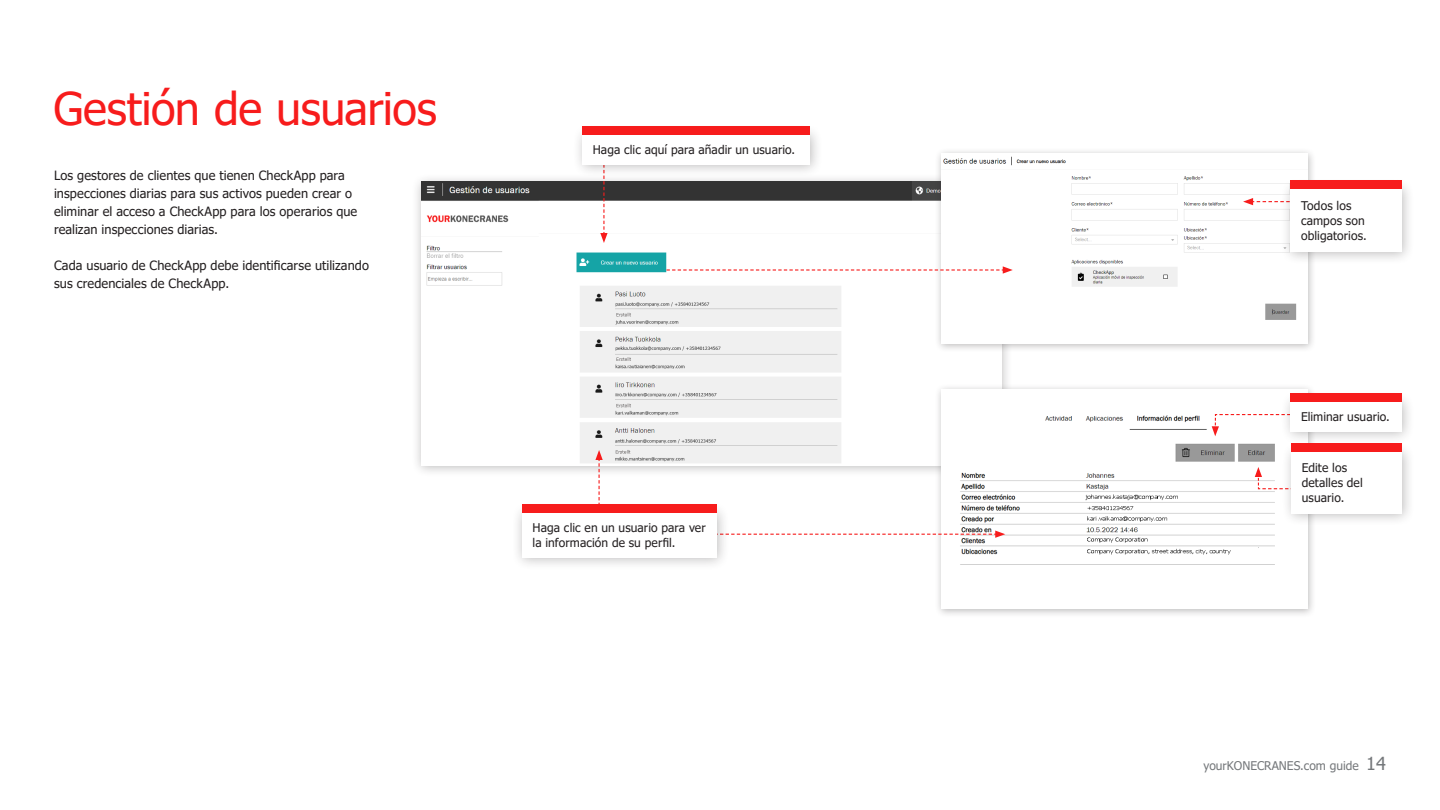
<style>
.page{position:relative;width:1440px;height:810px;background:#fff}
.page>*{position:absolute;margin:0;border:0;box-sizing:border-box;transform-origin:0 0}
.Headline_Inside{font:45px "Tahoma";letter-spacing:-.01em;color:#f71c1c}
.Body_copy{font:12.75px/18px "Tahoma";letter-spacing:.005em;color:#231f20}
.Box_text{font:12px/15px "Tahoma";letter-spacing:.005em;color:#231f20}
.t1{font:12px "Tahoma";color:#75787b}
.s1{font-size:18px}
</style>
<div class="page">
<div style="left:411px;top:173px;width:601px;height:305px;background:#231f20;opacity:.3"></div>
<img style="left:421px;top:182px;width:580px;height:283px">
<div style="left:934px;top:147px;width:382px;height:206px;background:#231f20;opacity:.3"></div>
<img style="left:941px;top:154px;width:366px;height:190px">
<div style="left:935px;top:384px;width:381px;height:234px;background:#231f20;opacity:.3"></div>
<img style="left:941px;top:390px;width:366px;height:219px">
<svg style="left:600px;top:177px;width:7px;height:66px"></svg>
<svg style="left:595px;top:450px;width:8px;height:51px"></svg>
<svg style="left:666px;top:266px;width:346px;height:8px"></svg>
<svg style="left:731px;top:531px;width:274px;height:7px"></svg>
<svg style="left:1243px;top:198px;width:37px;height:7px"></svg>
<div style="left:572px;top:124px;width:251px;height:53px;background:#231f20;opacity:.3"></div>
<div style="left:582px;top:134px;width:228px;height:30px;background:#fff"></div>
<div style="left:582px;top:126px;width:228px;height:8px;background:#f71c1c"></div>
<div style="left:1280px;top:178px;width:135px;height:87px;background:#231f20;opacity:.3"></div>
<div style="left:1290px;top:188px;width:111px;height:64px;background:#fff"></div>
<div style="left:1290px;top:180px;width:111px;height:8px;background:#f71c1c"></div>
<div style="left:512px;top:502px;width:217px;height:68px;background:#231f20;opacity:.3"></div>
<div style="left:522px;top:512px;width:194px;height:45px;background:#fff"></div>
<div style="left:522px;top:504px;width:194px;height:8px;background:#f71c1c"></div>
<svg style="left:1211px;top:413px;width:69px;height:23px"></svg>
<div style="left:1280px;top:391px;width:134px;height:54px;background:#231f20;opacity:.3"></div>
<div style="left:1290px;top:401px;width:111px;height:30px;background:#fff"></div>
<div style="left:1290px;top:393px;width:111px;height:8px;background:#f71c1c"></div>
<svg style="left:1254px;top:467px;width:27px;height:23px"></svg>
<div style="left:1281px;top:441px;width:133px;height:86px;background:#231f20;opacity:.3"></div>
<div style="left:1291px;top:451px;width:110px;height:62px;background:#fff"></div>
<div style="left:1291px;top:443px;width:110px;height:9px;background:#f71c1c"></div>
<p class="Headline_Inside" style="left:53px;top:79px;width:385px">Gestión de usuarios</p>
<p class="Body_copy" style="left:54px;top:167px;width:305px">Los gestores de clientes que tienen CheckApp para inspecciones diarias para sus activos pueden crear o eliminar el acceso a CheckApp para los operarios que realizan inspecciones diarias.</p>
<p class="Body_copy" style="left:54px;top:257px;width:316px">Cada usuario de CheckApp debe identificarse utilizando sus credenciales de CheckApp.</p>
<p class="Box_text" style="left:593px;top:142px;width:204px">Haga clic aquí para añadir un usuario.</p>
<p class="Box_text" style="left:532px;top:520px;width:175px">Haga clic en un usuario para ver la información de su perfil.</p>
<p class="Box_text" style="left:1301px;top:198px;width:67px">Todos los campos son obligatorios.</p>
<p class="Box_text" style="left:1301px;top:410px;width:90px">Eliminar usuario.</p>
<p class="Box_text" style="left:1301px;top:461px;width:62px">Edite los detalles del usuario.</p>
<p class="t1" style="left:1203px;top:757px;width:184px">yourKONECRANES.com guide <span class="s1">14</span></p>
</div>
